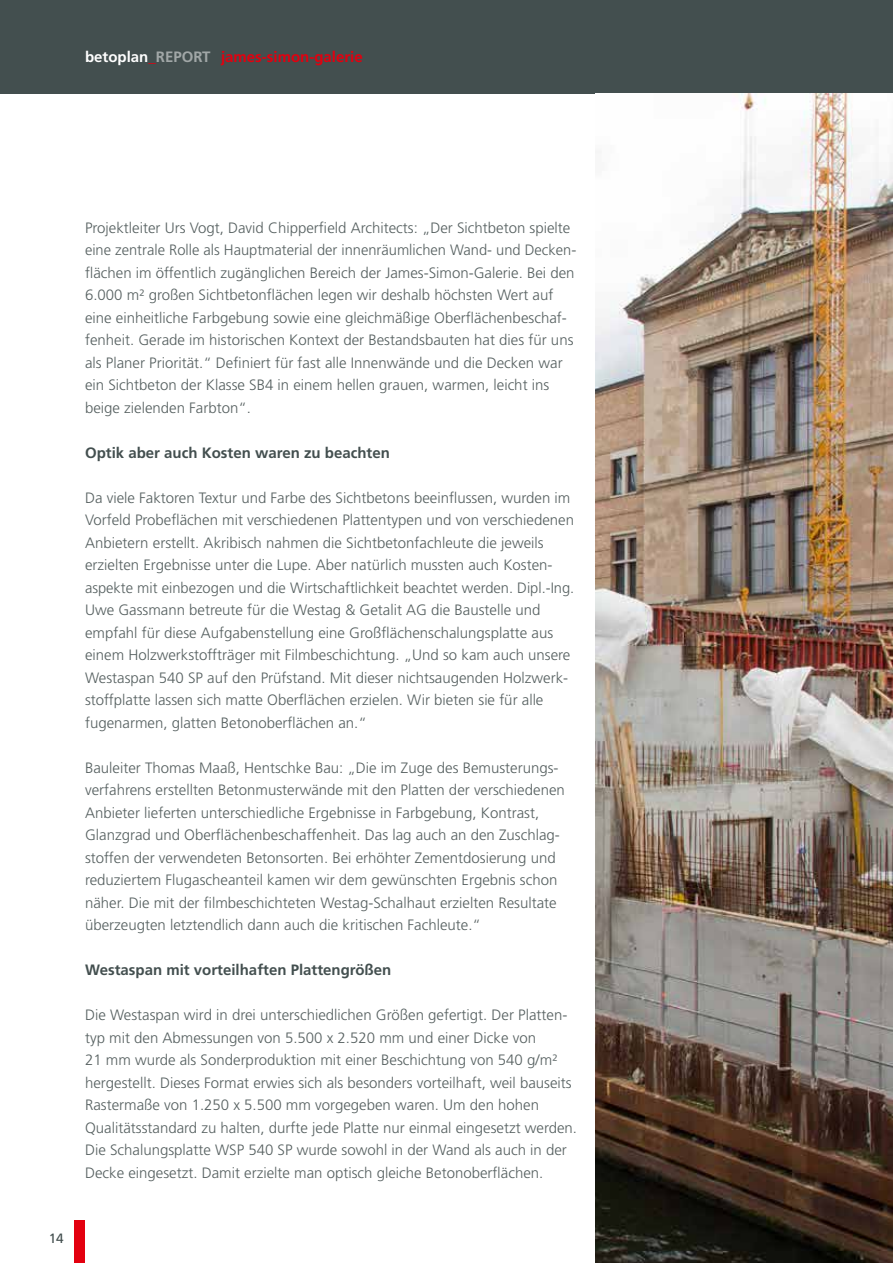
<style>
.page{position:relative;width:893px;height:1263px;background:#fff}
.page>*{position:absolute;margin:0;border:0;box-sizing:border-box;transform-origin:0 0}
.t1{font:300 15px/22.5px "Frutiger LT Pro";color:#566060}
.t2{font:700 15px "Frutiger LT Pro";color:#434f4f}
.t3{font:700 15px "Frutiger LT Pro";color:#e3000f}
.t4{font:700 15px "Frutiger LT Pro";color:#fff}
.t5{font:13.5px "Frutiger LT Pro";color:#434f4f}
.s1{color:#e3000f}
.s2{color:#a1a7a7}
</style>
<div class="page">
<div style="left:0;top:0;width:893px;height:94px;background:#434f4f"></div>
<div style="left:74px;top:1220px;width:11px;height:43px;background:#e3000f"></div>
<img style="left:595px;top:94px;width:298px;height:1169px">
<p class="t4" style="left:85px;top:48px;width:127px">betoplan<span class="s1">_</span><span class="s2">Report</span></p>
<p class="t3" style="left:221px;top:48px;width:143px">james-simon-galerie</p>
<p class="t5" style="left:49px;top:1231px;width:17px">14</p>
<p class="t1" style="left:85px;top:216px;width:492px">Projektleiter U rs Vogt, David Chipperfield Architects: „Der Sichtbeton spielte eine zentrale Rolle als Hauptmaterial der innenräumlichen Wand- und Decken&shy;flächen im öffentlich zugänglichen Bereich der James-Simon-Galerie. Bei den 6.000 m² großen Sichtbetonflächen legen wir deshalb höchsten Wert auf eine einheitliche Farbgebung sowie eine gleichmäßige Oberflächenbeschaf&shy;fenheit. Gerade im historischen Kontext der Bestandsbauten hat dies für uns als Planer Priorität.“ Definiert für fast alle Innenwände und die Decken war ein Sichtbeton der Klasse SB4 in einem hellen grauen, warmen, leicht ins beige zielenden Farbton“.</p>
<p class="t2" style="left:85px;top:444px;width:306px">Optik aber auch Kosten waren zu beachten</p>
<p class="t1" style="left:85px;top:486px;width:491px">Da viele Faktoren Textur und Farbe des Sichtbetons beeinflussen, wurden im Vorfeld Probeflächen mit verschiedenen Plattentypen und von verschiedenen Anbietern erstellt. Akribisch nahmen die Sichtbetonfachleute die jeweils erzielten Ergebnisse unter die Lupe. Aber natürlich mussten auch Kosten&shy;aspekte mit einbezogen und die Wirtschaftlichkeit beachtet werden. Dipl.-Ing.<br>Uwe Gassmann betreute für die Westag &amp; Getalit AG die Baustelle und empfahl für diese Aufgabenstellung eine Großflächenschalungsplatte aus einem Holzwerkstoffträger mit Filmbeschichtung. „U nd so kam auch unsere Westaspan 540 SP auf den Prüfstand. M it dieser nichtsaugenden Holzwerk&shy;stoffplatte lassen sich matte Oberflächen erzielen. Wir bieten sie für alle fugenarmen, glatten Betonoberflächen an.“</p>
<p class="t1" style="left:85px;top:756px;width:481px">Bauleiter Thomas Maaß, Hentschke Bau: „Die im Zuge des Bemusterungs&shy;verfahrens erstellten Betonmusterwände mit den Platten der verschiedenen Anbieter lieferten unterschiedliche Ergebnisse in Farbgebung, Kontrast, Glanzgrad und Oberflächenbeschaffenheit. Das lag auch an den Zuschlag&shy;stoffen der verwendeten Betonsorten. Bei erhöhter Zementdosierung und reduziertem Flugascheanteil kamen wir dem gewünschten Ergebnis schon näher. Die mit der filmbeschichteten Westag-Schalhaut erzielten Resultate überzeugten letztendlich dann auch die kritischen Fachleute.“</p>
<p class="t2" style="left:85px;top:961px;width:308px">Westaspan mit vorteilhaften Plattengrößen</p>
<p class="t1" style="left:85px;top:1004px;width:493px">Die Westaspan wird in drei unterschiedlichen Größen gefertigt. Der Platten&shy;typ mit den Abmessungen von 5.500 x 2.520 mm und einer Dicke von<br>21 mm wurde als Sonderproduktion mit einer Beschichtung von 540 g/m² hergestellt. Dieses Format erwies sich als besonders vorteilhaft, weil bauseits Rastermaße von 1.250 x 5.500 mm vorgegeben waren. U m den hohen Qualitätsstandard zu halten, durfte jede Platte nur einmal eingesetzt werden.<br>Die Schalungsplatte WSP 540 SP wurde sowohl in der Wand als auch in der Decke eingesetzt. Damit erzielte man optisch gleiche Betonoberflächen.</p>
</div>
